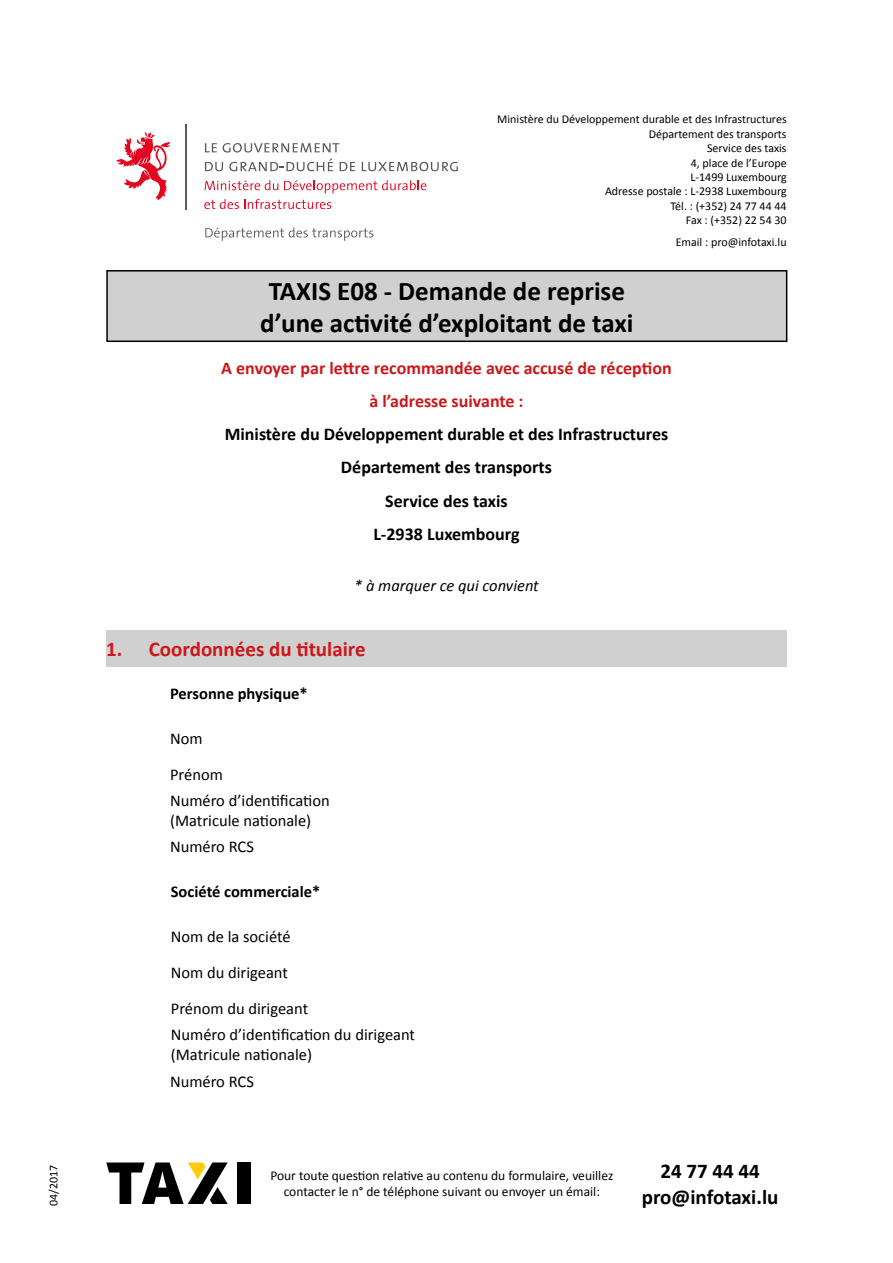
<style>
.page{position:relative;width:893px;height:1263px;background:#fff}
.page>*{position:absolute;margin:0;border:0;box-sizing:border-box;transform-origin:0 0}
.t1{font:700 27px/32.4px "Calibri";color:#000;text-align:center}
.t2{font:700 21px "Calibri";color:#cd171a}
.t3{font:700 21px "Calibri";color:#000}
.t4{font:700 18px/33.3px "Calibri";color:#000;text-align:center}
.t5{font:700 18px/33.3px "Calibri";color:#cd171a;text-align:center}
.t6{font:16.5px/36px "Calibri";color:#000}
.t7{font:700 16.5px "Calibri";color:#000}
.t8{font:italic 16.5px "Calibri";color:#000}
.t9{font:13.5px/16.2px "Calibri";color:#000;text-align:center}
.t10{font:12px/14.4px "Calibri";color:#000;text-align:right}
</style>
<div class="page">
<svg style="left:205px;top:143px;width:150px;height:28px"></svg>
<svg style="left:362px;top:162px;width:96px;height:9px"></svg>
<svg style="left:204px;top:180px;width:222px;height:29px"></svg>
<svg style="left:116px;top:132px;width:54px;height:68px"></svg>
<hr style="left:185px;top:124px;width:2px;height:85px;background:#5a5a59">
<svg style="left:205px;top:227px;width:168px;height:14px"></svg>
<div style="left:107px;top:271px;width:680px;height:70px;background:#d0d0d0"></div>
<div style="left:106px;top:270px;width:681px;height:72px;border:2px solid #000"></div>
<div style="left:106px;top:630px;width:681px;height:36px;background:#d0d0d0"></div>
<div style="left:237px;top:1162px;width:14px;height:42px;background:#000"></div>
<svg style="left:106px;top:1162px;width:122px;height:42px"></svg>
<p class="t10" style="left:47px;top:1206px;width:43px;rotate:-90deg">04/2017</p>
<p class="t10" style="left:497px;top:112px;width:291px">Ministère du Développement durable et des Infrastructures<br>Département des transports<br>Service des taxis<br>4, place de l’Europe<br>L-1499 Luxembourg<br>Adresse postale : L-2938 Luxembourg<br>Tél. : (+352) 24 77 44 44<br>Fax : (+352) 22 54 30</p>
<p class="t10" style="left:676px;top:235px;width:112px">Email : pro@infotaxi.lu</p>
<h1 class="t1" style="left:260px;top:275px;width:375px">TAXIS E08 - Demande de reprise d’une activité d’exploitant de taxi</h1>
<h3 class="t5" style="left:221px;top:351px;width:452px">A envoyer par lettre recommandée avec accusé de réception à l’adresse suivante :</h3>
<h3 class="t4" style="left:225px;top:417px;width:445px">Ministère du Développement durable et des Infrastructures<br>Département des transports<br>Service des taxis<br>L-2938 Luxembourg</h3>
<h3 class="t8" style="left:354px;top:574px;width:186px">* à marquer ce qui convient</h3>
<h2 class="t2" style="left:106px;top:635px;width:261px">1. Coordonnées du titulaire</h2>
<h3 class="t7" style="left:170px;top:683px;width:139px">Personne physique*</h3>
<h3 class="t6" style="left:170px;top:721px;width:54px">Nom<br>Prénom</h3>
<h3 class="t6" style="left:170px;top:791px;width:161px;line-height:19.8px">Numéro d’identification (Matricule nationale)</h3>
<h3 class="t6" style="left:170px;top:829px;width:85px">Numéro RCS</h3>
<h3 class="t7" style="left:171px;top:881px;width:151px">Société commerciale*</h3>
<h3 class="t6" style="left:171px;top:918px;width:121px">Nom de la société</h3>
<h3 class="t6" style="left:171px;top:954px;width:139px">Nom du dirigeant<br>Prénom du dirigeant</h3>
<h3 class="t6" style="left:171px;top:1025px;width:246px;line-height:19.8px">Numéro d’identification du dirigeant (Matricule nationale)</h3>
<h3 class="t6" style="left:170px;top:1063px;width:85px">Numéro RCS</h3>
<p class="t9" style="left:270px;top:1167px;width:344px">Pour toute question relative au contenu du formulaire, veuillez contacter le n° de téléphone suivant ou envoyer un émail:</p>
<h2 class="t3" style="left:660px;top:1158px;width:101px">24 77 44 44</h2>
<h2 class="t3" style="left:642px;top:1183px;width:138px">pro@infotaxi.lu</h2>
</div>
